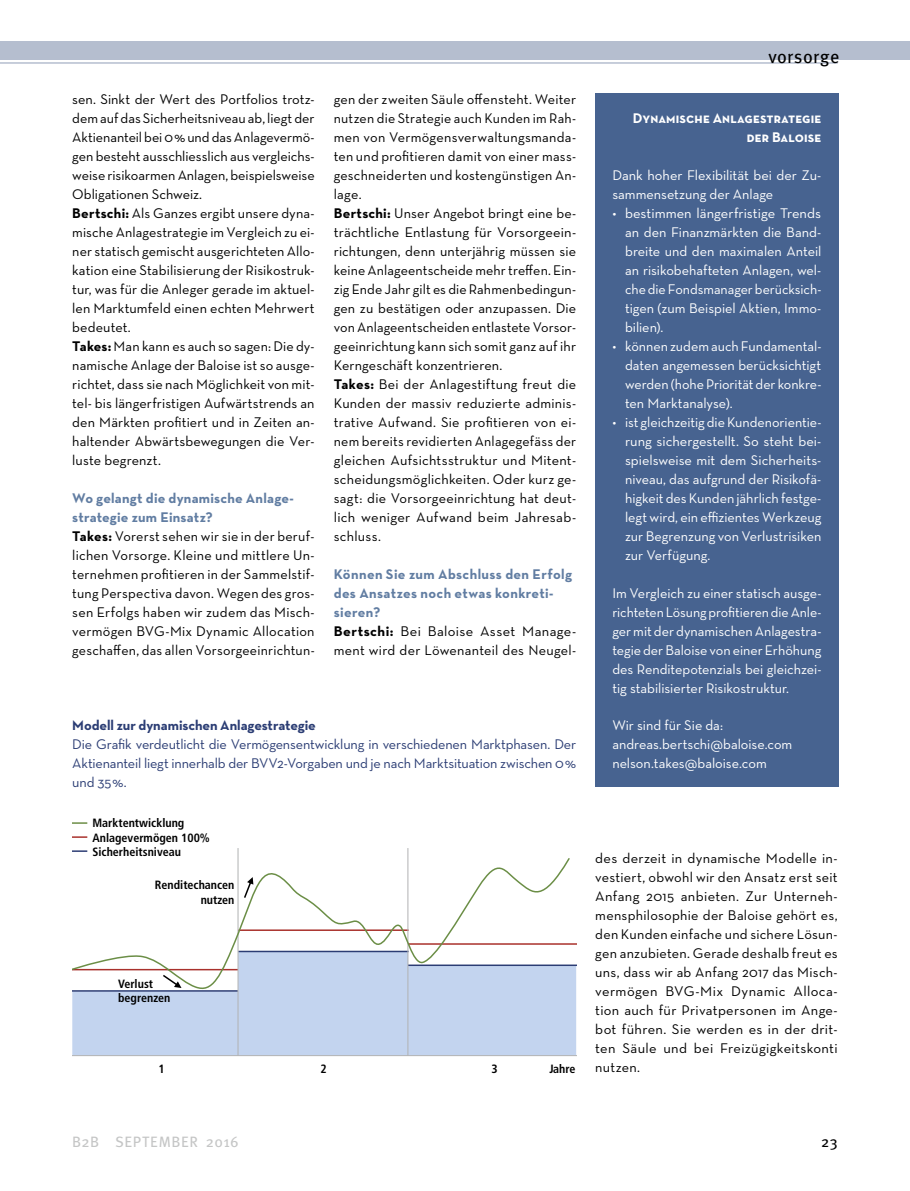
<style>
.page{position:relative;width:910px;height:1191px;background:#fff}
.page>*{position:absolute;margin:0;border:0;box-sizing:border-box;transform-origin:0 0}
.t1{font:18px "Meta Pro";letter-spacing:.025em;color:#000}
.t2{font:15px "Meta Pro";letter-spacing:.04em;color:#c5c6c6}
.t3{font:15px "Meta Pro";color:#000}
.t4{font:14.25px/18.9px "Neutra Text";letter-spacing:.01em;color:#000}
.t5{font:14.25px/19px "Neutra Text";color:#fff;text-align:justify}
.t6{font:14.25px/19px "Neutra Text";letter-spacing:-.01em;color:#2b3d74;text-align:justify}
.t7{font:700 14.25px/19px "Neutra Text";letter-spacing:.025em;color:#617da2}
.t8{font:14.25px/19px "Neutra Text Bold SC";letter-spacing:.005em;color:#fff;text-align:right}
.t9{font:700 14.25px "Neutra Text";letter-spacing:-.005em;color:#2b3d74}
.t10{font:700 condensed 12px/14.4px "Frutiger LT Std";color:#000}
.s1{font-weight:700}
.s2{font-weight:700;color:#617da2}
.s3{color:#000}
.s4{font-weight:400;color:#000}
</style>
<div class="page">
<hr style="left:0;top:62px;width:838px;height:2px;background:#b5becf">
<div style="left:0;top:41px;width:910px;height:19px;background:#b5becf"></div>
<div style="left:595px;top:94px;width:243px;height:693px;background:#476390"></div>
<div style="left:72px;top:966px;width:504px;height:89px;background:#c3d4ef"></div>
<hr style="left:72px;top:1055px;width:504px;height:1px;background:#b1b2b3">
<svg style="left:72px;top:822px;width:15px;height:2px"></svg>
<svg style="left:72px;top:850px;width:15px;height:2px"></svg>
<svg style="left:72px;top:836px;width:15px;height:2px"></svg>
<hr style="left:408px;top:943px;width:168px;height:1px;background:#a9312c">
<hr style="left:408px;top:964px;width:168px;height:2px;background:#2c3d74">
<hr style="left:238px;top:848px;width:1px;height:207px;background:#b1b2b3">
<hr style="left:408px;top:848px;width:1px;height:207px;background:#b1b2b3">
<svg style="left:72px;top:853px;width:499px;height:142px"></svg>
<svg style="left:243px;top:877px;width:10px;height:22px"></svg>
<svg style="left:161px;top:973px;width:21px;height:15px"></svg>
<p class="t4" style="left:72px;top:89px;width:244px">sen. Sinkt der Wert des Portfolios trotz&shy;dem auf das Sicherheitsniveau ab, liegt der Aktienanteil bei 0% und das Anlagevermö&shy;gen besteht ausschliesslich aus vergleichs&shy;weise risikoarmen Anlagen, beispielsweise Obligationen Schweiz.<br><span class="s1">Bertschi:</span> Als Ganzes ergibt unsere dyna&shy;mische Anlagestrategie im Vergleich zu ei&shy;ner statisch gemischt ausgerichteten Allo&shy;kation eine Stabilisierung der Risikostruk&shy;tur, was für die Anleger gerade im aktuel&shy;len Marktumfeld einen echten Mehrwert bedeutet.<br><span class="s1">Takes:</span> Man kann es auch so sagen: Die dy&shy;namische Anlage der Baloise ist so ausge&shy;richtet, dass sie nach Möglichkeit von mit&shy;tel- bis längerfristigen Aufwärtstrends an den Märkten profitiert und in Zeiten an&shy;haltender Abwärtsbewegungen die Ver&shy;luste begrenzt.</p>
<p class="t4" style="left:72px;top:488px;width:244px"><span class="s2">Wo gelangt die dynamische Anlage&shy;strategie zum Einsatz?<br></span><span class="s1">Takes:</span> Vorerst sehen wir sie in der beruf&shy;lichen Vorsorge. Kleine und mittlere Un&shy;ternehmen profitieren in der Sammelstif&shy;tung Perspectiva davon. Wegen des gros&shy;sen Erfolgs haben wir zudem das Misch&shy;vermögen BVG-Mix Dynamic Allocation geschaffen, das allen Vorsorgeeinrichtun-</p>
<p class="t4" style="left:334px;top:89px;width:244px">gen der zweiten Säule offensteht. Weiter nutzen die Strategie auch Kunden im Rah&shy;men von Vermögensverwaltungsmanda&shy;ten und profitieren damit von einer mass&shy;geschneiderten und kostengünstigen An&shy;lage.<br><span class="s1">Bertschi:</span> Unser Angebot bringt eine be&shy;trächtliche Entlastung für Vorsorgeein&shy;richtungen, denn unterjährig müssen sie keine Anlageentscheide mehr treffen. Ein&shy;zig Ende Jahr gilt es die Rahmenbedingun&shy;gen zu bestätigen oder anzupassen. Die von Anlageentscheiden entlastete Vorsor&shy;geeinrichtung kann sich somit ganz auf ihr Kerngeschäft konzentrieren.<br><span class="s1">Takes:</span> Bei der Anlagestiftung freut die Kunden der massiv reduzierte adminis&shy;trative Aufwand. Sie profitieren von ei&shy;nem bereits revidierten Anlagegefäss der gleichen Aufsichtsstruktur und Mitent&shy;scheidungsmöglichkeiten. Oder kurz ge&shy;sagt: die Vorsorgeeinrichtung hat deut&shy;lich weniger Aufwand beim Jahresab&shy;schluss.</p>
<p class="t7" style="left:334px;top:564px;width:244px">Können Sie zum Abschluss den Erfolg des Ansatzes noch etwas konkreti&shy;sieren?<br><span class="s3">Bertschi:</span> <span class="s4">Bei Baloise Asset Manage&shy;ment wird der Löwenanteil des Neugel-</span></p>
<p class="t9" style="left:72px;top:716px;width:245px">Modell zur dynamischen Anlagestrategie</p>
<p class="t6" style="left:72px;top:735px;width:505px">Die Grafik verdeutlicht die Vermögensentwicklung in verschiedenen Marktphasen. Der Aktienanteil liegt innerhalb der BVV2-Vorgaben und je nach Marktsituation zwischen 0% und 35%.</p>
<p class="t10" style="left:93px;top:816px;width:119px">Marktentwicklung<br>Anlagevermögen 100%<br>Sicherheitsniveau</p>
<p class="t10" style="left:155px;top:878px;width:81px;text-align:right">Renditechancen nutzen</p>
<p class="t10" style="left:118px;top:976px;width:54px">Verlust begrenzen</p>
<p class="t10" style="left:158px;top:1061px;width:8px">1</p>
<p class="t10" style="left:321px;top:1061px;width:8px">2</p>
<p class="t10" style="left:491px;top:1061px;width:8px">3</p>
<p class="t10" style="left:549px;top:1061px;width:28px">Jahre</p>
<p class="t1" style="left:768px;top:46px;width:73px">vorsorge</p>
<p class="t8" style="left:633px;top:108px;width:190px">Dynamische Anlagestrategie der Baloise</p>
<p class="t5" style="left:612px;top:165px;width:211px">Dank hoher Flexibilität bei der Zu&shy;sammensetzung der Anlage</p>
<p class="t5" style="left:625px;top:203px;width:198px;text-indent:-13px">• bestimmen längerfristige Trends an den Finanzmärkten die Band&shy;breite und den maximalen Anteil an risikobehafteten Anlagen, wel&shy;che die Fondsmanager berücksich&shy;tigen (zum Beispiel Aktien, Immo&shy;bilien).</p>
<p class="t5" style="left:625px;top:336px;width:198px;text-indent:-13px">• können zudem auch Fundamental&shy;daten angemessen berücksichtigt werden (hohe Priorität der konkre&shy;ten Marktanalyse).</p>
<p class="t5" style="left:625px;top:412px;width:198px;text-indent:-13px">• ist gleichzeitig die Kundenorientie&shy;rung sichergestellt. So steht bei&shy;spielsweise mit dem Sicherheits&shy;niveau, das aufgrund der Risikofä&shy;higkeit des Kunden jährlich festge&shy;legt wird, ein effizientes Werkzeug zur Begrenzung von Verlustrisiken zur Verfügung.</p>
<p class="t5" style="left:612px;top:583px;width:211px">Im Vergleich zu einer statisch ausge&shy;richteten Lösung profitieren die Anle&shy;ger mit der dynamischen Anlagestra&shy;tegie der Baloise von einer Erhöhung des Renditepotenzials bei gleichzei&shy;tig stabilisierter Risikostruktur.</p>
<p class="t5" style="left:612px;top:716px;width:182px;text-align:left">Wir sind für Sie da: andreas.bertschi@baloise.com nelson.takes@baloise.com</p>
<p class="t4" style="left:595px;top:848px;width:244px;text-align:justify">des derzeit in dynamische Modelle in&shy;vestiert, obwohl wir den Ansatz erst seit Anfang 2015 anbieten. Zur Unterneh&shy;mensphilosophie der Baloise gehört es, den Kunden einfache und sichere Lösun&shy;gen anzubieten. Gerade deshalb freut es uns, dass wir ab Anfang 2017 das Misch&shy;vermögen BVG-Mix Dynamic Alloca&shy;tion auch für Privatpersonen im Ange&shy;bot führen. Sie werden es in der drit&shy;ten Säule und bei Freizügigkeitskonti nutzen.</p>
<p class="t2" style="left:72px;top:1132px;width:168px">B2B SEPTEMBER 2016</p>
<p class="t3" style="left:821px;top:1132px;width:18px">23</p>
</div>
